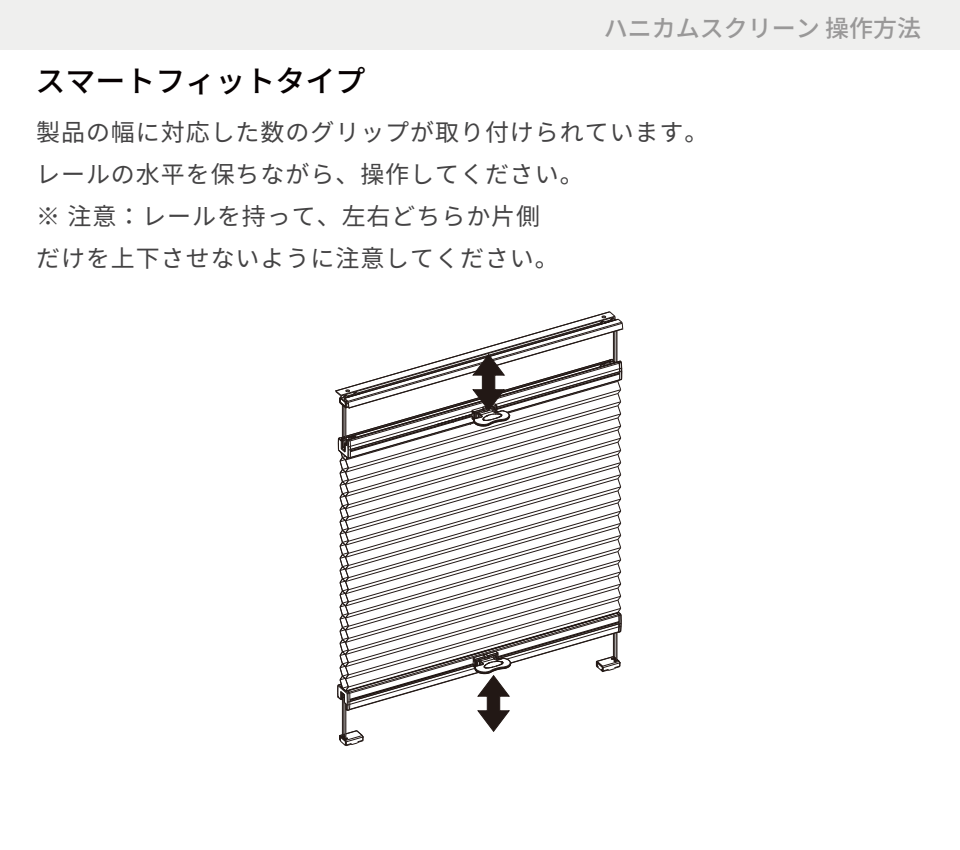
<style>
.page{position:relative;width:960px;height:850px;background:#fff}
.page>*{position:absolute;margin:0;border:0;box-sizing:border-box;transform-origin:0 0}
.t1{font:500 30px "Noto Sans CJ Kjp";color:#060001}
.t2{font:24px/42px "Noto Sans CJ Kjp";letter-spacing:.04em;color:#444344}
.t3{font:500 24px "Noto Sans CJ Kjp";color:#999898}
</style>
<div class="page">
<div style="left:0;top:0;width:960px;height:50px;background:#efefee"></div>
<svg style="left:335px;top:311px;width:289px;height:436px"></svg>
<p class="t3" style="left:604px;top:15px;width:319px">ハニカムスクリーン 操作方法</p>
<p class="t1" style="left:36px;top:64px;width:331px">スマートフィットタイプ</p>
<p class="t2" style="left:36px;top:111px;width:674px">製品の幅に対応した数のグリップが取り付けられています。レールの水平を保ちながら、操作してください。<br>※ 注意：レールを持って、左右どちらか片側<br>だけを上下させないように注意してください。</p>
</div>
